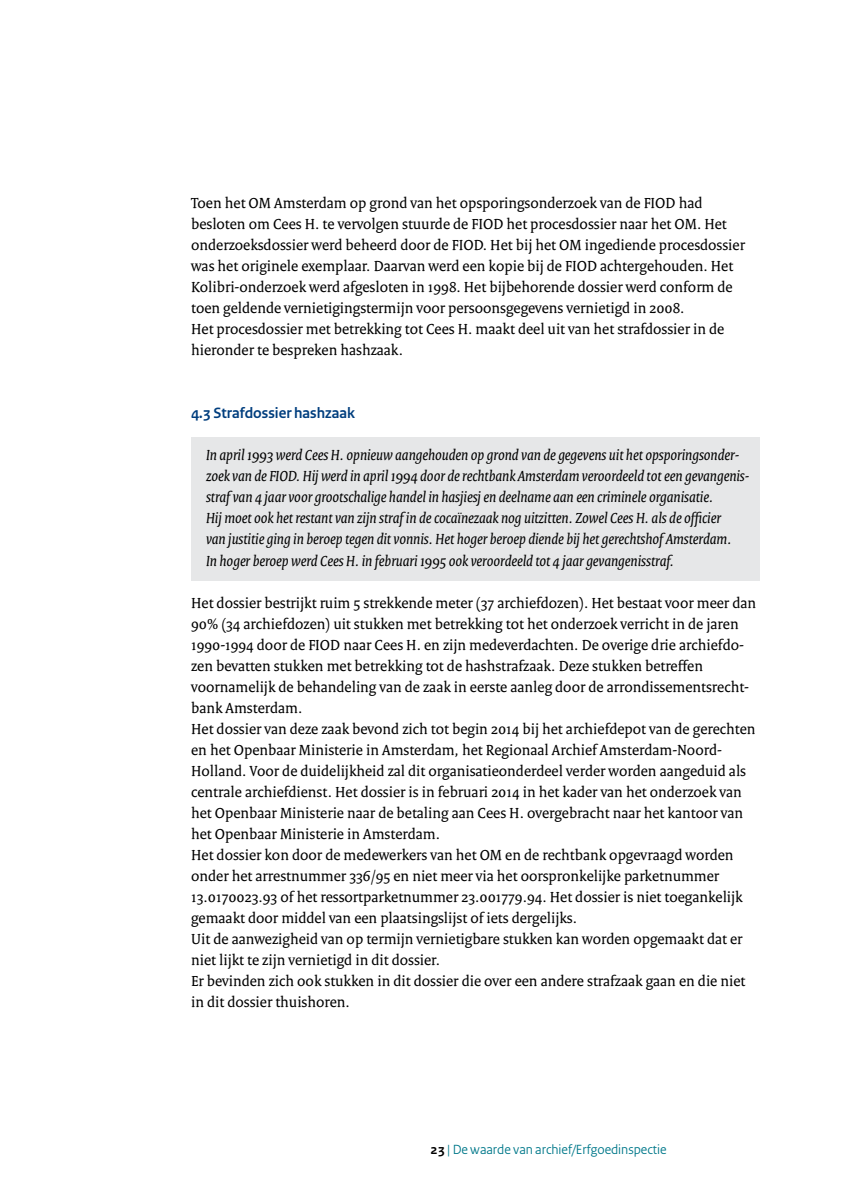
<style>
.page{position:relative;width:844px;height:1191px;background:#fff}
.page>*{position:absolute;margin:0;border:0;box-sizing:border-box;transform-origin:0 0}
.t1{font:15.75px/21px "Rijksoverheid Serif";color:#000}
.t2{font:italic 15.75px/21px "Rijksoverheid Serif";color:#000}
.t3{font:700 15.75px "Rijksoverheid Sans";color:#003e7e}
.t4{font:14px "Rijksoverheid Sans";color:#00788a}
.s1{font-weight:700;color:#000}
</style>
<div class="page">
<div style="left:191px;top:437px;width:568px;height:143px;background:#e6e7e8"></div>
<p class="t1" style="left:191px;top:193px;width:555px">Toen het OM Amsterdam op grond van het opsporingsonderzoek van de FIOD had besloten om Cees H. te vervolgen stuurde de FIOD het procesdossier naar het OM. Het onderzoeksdossier werd beheerd door de FIOD. Het bij het OM ingediende procesdossier was het originele exemplaar. Daarvan werd een kopie bij de FIOD achtergehouden. Het Kolibri-onderzoek werd afgesloten in 1998. Het bijbehorende dossier werd conform de toen geldende vernietigingstermijn voor persoonsgegevens vernietigd in 2008.<br>Het procesdossier met betrekking tot Cees H. maakt deel uit van het strafdossier in de hieronder te bespreken hashzaak.</p>
<p class="t3" style="left:191px;top:404px;width:165px">4.3 Strafdossier hashzaak</p>
<p class="t2" style="left:206px;top:445px;width:545px">In april 1993 werd Cees H. opnieuw aangehouden op grond van de gegevens uit het opsporingsonder&shy;zoek van de FIOD. Hij werd in april 1994 door de rechtbank Amsterdam veroordeeld tot een gevangenis&shy;strafvan 4 jaar voor grootschalige handel in hasjiesj en deelname aan een criminele organisatie.<br>Hij moet ook het restant van zijn straf in de cocaïnezaak nog uitzitten. Zowel Cees H. als de officier<br>van justitie ging in beroep tegen dit vonnis. Het hoger beroep diende bij het gerechtshof Amsterdam.<br>In hoger beroep werd Cees H. in februari 1995 ook veroordeeld tot 4 jaar gevangenisstraf.</p>
<p class="t1" style="left:191px;top:592px;width:566px">Het dossier bestrijkt ruim 5 strekkende meter (37 archiefdozen). Het bestaat voor meer dan 90% (34 archiefdozen) uit stukken met betrekking tot het onderzoek verricht in de jaren 1990-1994 door de FIOD naar Cees H. en zijn medeverdachten. De overige drie archiefdo&shy;zen bevatten stukken met betrekking tot de hashstrafzaak. Deze stukken betreffen voornamelijk de behandeling van de zaak in eerste aanleg door de arrondissementsrecht&shy;bank Amsterdam.<br>Het dossier van deze zaak bevond zich tot begin 2014 bij het archiefdepot van de gerechten en het Openbaar Ministerie in Amsterdam, het Regionaal Archief Amsterdam-Noord-Holland. Voor de duidelijkheid zal dit organisatieonderdeel verder worden aangeduid als centrale archiefdienst. Het dossier is in februari 2014 in het kader van het onderzoek van het Openbaar Ministerie naar de betaling aan Cees H. overgebracht naar het kantoor van het Openbaar Ministerie in Amsterdam.<br>Het dossier kon door de medewerkers van het OM en de rechtbank opgevraagd worden onder het arrestnummer 336/95 en niet meer via het oorspronkelijke parketnummer 13.0170023.93 of het ressortparketnummer 23.001779.94. Het dossier is niet toegankelijk gemaakt door middel van een plaatsingslijst of iets dergelijks.<br>Uit de aanwezigheid van op termijn vernietigbare stukken kan worden opgemaakt dat er niet lijkt te zijn vernietigd in dit dossier.<br>Er bevinden zich ook stukken in dit dossier die over een andere strafzaak gaan en die niet in dit dossier thuishoren.</p>
<p class="t4" style="left:430px;top:1141px;width:237px"><span class="s1">23</span> | De waarde van archief/Erfgoedinspectie</p>
</div>
